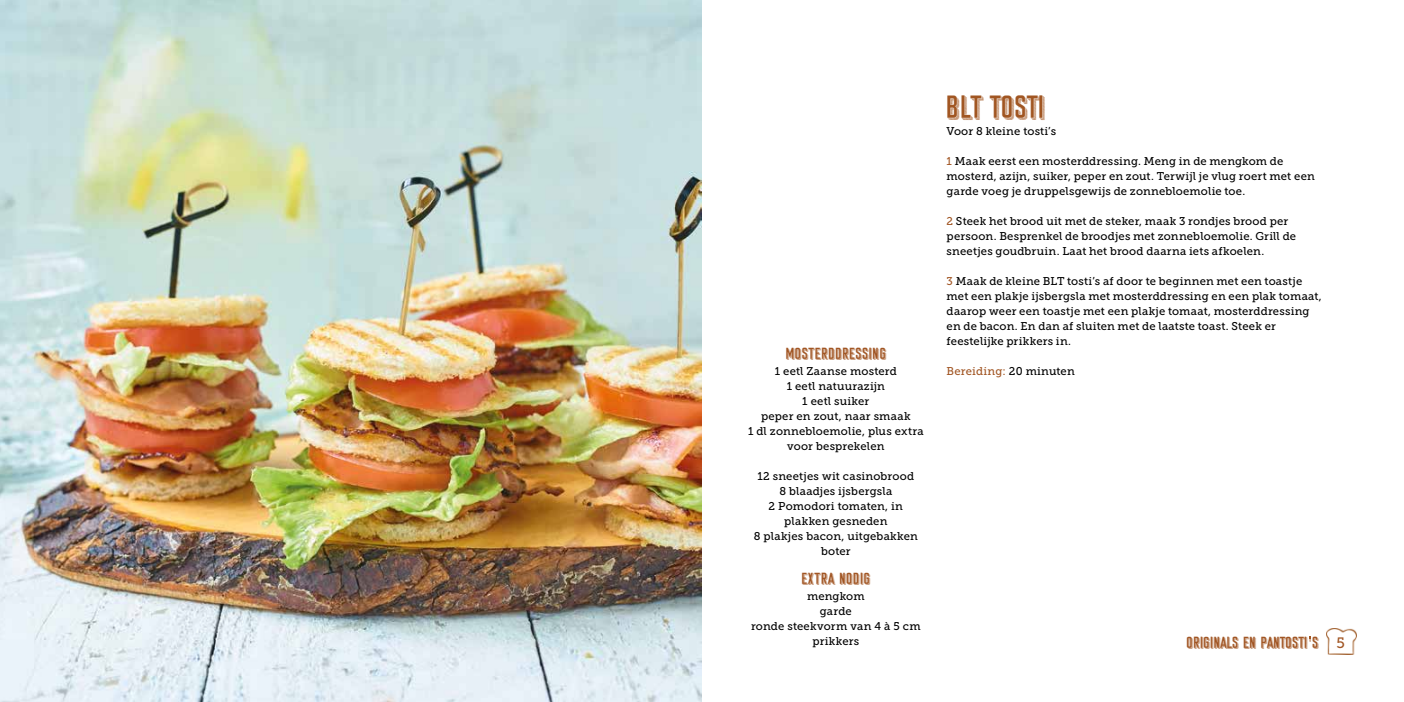
<style>
.page{position:relative;width:1404px;height:702px;background:#fff}
.page>*{position:absolute;margin:0;border:0;box-sizing:border-box;transform-origin:0 0}
.t1{font:35px "Sunset Boulevard";color:#a15622}
.t2{font:17.5px "Sunset Boulevard";letter-spacing:.005em;color:#a15523}
.t3{font:11.25px/15px "Museo Slab 500";letter-spacing:.015em;color:#000}
.t4{font:11.25px "Museo Slab 500";letter-spacing:.015em;color:#a15523}
.t5{font:7.5px "Sunset Boulevard";color:#a15523}
.s1{color:#a15523}
.s2{color:#000}
.s3{font-family:"Museo Slab 500";font-size:15px}
</style>
<div class="page">
<img style="left:1326px;top:628px;width:30px;height:26px">
<img style="left:0;top:0;width:702px;height:702px">
<h2 class="t2" style="left:785px;top:347px;width:102px">MOSTERDDRESSING</h2>
<p class="t3" style="left:748px;top:364px;width:177px;text-align:center">1 eetl Zaanse mosterd<br>1 eetl natuurazijn<br>1 eetl suiker<br>peper en zout, naar smaak<br>1 dl zonnebloemolie, plus extra voor besprekelen</p>
<p class="t3" style="left:753px;top:469px;width:166px;text-align:center">12 sneetjes wit casinobrood<br>8 blaadjes ijsbergsla<br>2 Pomodori tomaten, in plakken gesneden<br>8 plakjes bacon, uitgebakken boter</p>
<h2 class="t2" style="left:801px;top:572px;width:70px">EXTRA NODIG</h2>
<p class="t3" style="left:751px;top:589px;width:171px;text-align:center">mengkom<br>garde<br>ronde steekvorm van 4 à 5 cm prikkers</p>
<h1 class="t1" style="left:945px;top:94px;width:100px">BLT TOSTI</h1>
<p class="t3" style="left:946px;top:124px;width:111px">Voor 8 kleine tosti’s</p>
<p class="t3" style="left:946px;top:154px;width:369px"><span class="s1">1</span> Maak eerst een mosterddressing. Meng in de mengkom de mosterd, azijn, suiker, peper en zout. Terwijl je vlug roert met een garde voeg je druppelsgewijs de zonnebloemolie toe.</p>
<p class="t3" style="left:946px;top:214px;width:351px"><span class="s1">2</span> Steek het brood uit met de steker, maak 3 rondjes brood per persoon. Besprenkel de broodjes met zonnebloemolie. Grill de sneetjes goudbruin. Laat het brood daarna iets afkoelen.</p>
<p class="t3" style="left:946px;top:274px;width:376px"><span class="s1">3</span> Maak de kleine BLT tosti’s af door te beginnen met een toastje met een plakje ijsbergsla met mosterddressing en een plak tomaat, daarop weer een toastje met een plakje tomaat, mosterddressing en de bacon. En dan af sluiten met de laatste toast. Steek er feestelijke prikkers in.</p>
<p class="t4" style="left:946px;top:365px;width:130px">Bereiding: <span class="s2">20 minuten</span></p>
<h2 class="t2" style="left:1186px;top:636px;width:160px">ORIGINALS EN PANTOSTI’S <span class="s3">5</span></h2>
<p class="t5" style="left:1309px;top:636px;width:3px">I</p>
</div>
